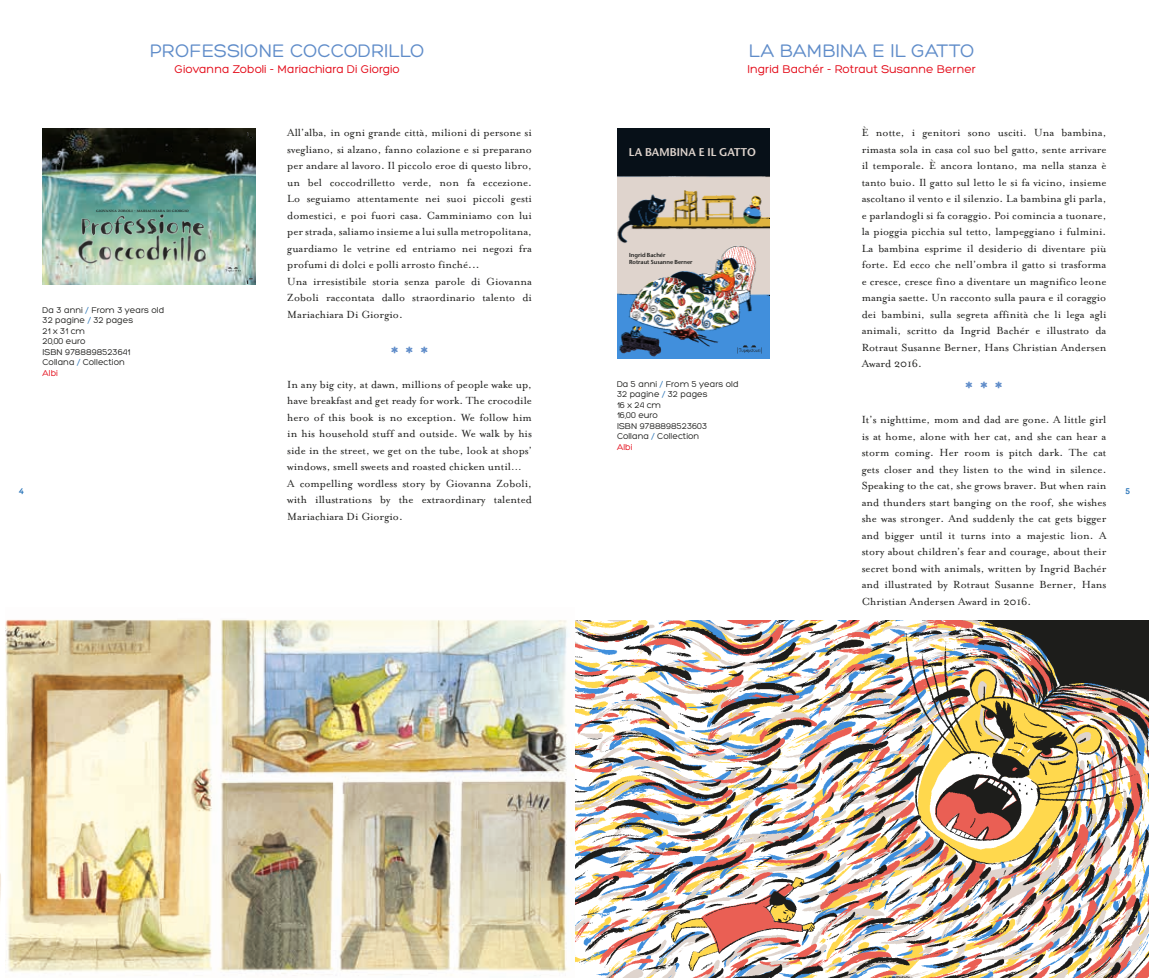
<style>
.page{position:relative;width:1149px;height:978px;background:#fff}
.page>*{position:absolute;margin:0;border:0;box-sizing:border-box;transform-origin:0 0}
.t1{font:27px "Hero";color:#5f8cc9}
.t2{font:19.65px "Hero";color:#5f8cc9}
.t3{font:12.15px "Hero";color:#e30614}
.t4{font:12px/16.5px "Mrs Eaves Roman";color:#1d1d1b;text-align:justify}
.t5{font:600 11.1px "Stone Sans BSK";letter-spacing:.01em;color:#dfd4cd}
.t6{font:9.15px/10.5px "Hero";color:#1d1d1b}
.t7{font:700 9.15px "Archer";color:#2270b7}
.t8{font:600 5.7px/7.1px "Stone Sans BSK";color:#1d1d1b}
.t9{font:3.6px "Adorn Serif";letter-spacing:-.02em;color:#1d1d1b}
.s1{color:#2270b7}
.s2{color:#e30614}
</style>
<div class="page">
<img style="left:617px;top:129px;width:152px;height:230px">
<hr style="left:769px;top:295px;width:1px;height:64px;background:#408fdc">
<img style="left:737px;top:345px;width:24px;height:8px">
<img style="left:575px;top:621px;width:573px;height:357px">
<img style="left:43px;top:129px;width:212px;height:156px">
<img style="left:224px;top:267px;width:17px;height:5px">
<img style="left:78px;top:232px;width:129px;height:42px">
<img style="left:150px;top:217px;width:8px;height:17px">
<img style="left:81px;top:214px;width:53px;height:26px">
<img style="left:158px;top:214px;width:46px;height:25px">
<img style="left:133px;top:216px;width:17px;height:21px">
<svg style="left:247px;top:132px;width:6px;height:6px"></svg>
<svg style="left:247px;top:279px;width:6px;height:5px"></svg>
<img style="left:0;top:873px;width:1px;height:28px">
<img style="left:6px;top:619px;width:562px;height:357px">
<h2 class="t2" style="left:150px;top:41px;width:276px">PROFESSIONE COCCODRILLO</h2>
<p class="t3" style="left:174px;top:63px;width:227px">Giovanna Zoboli - Mariachiara Di Giorgio</p>
<p class="t9" style="left:96px;top:208px;width:94px">GIOVANNA ZOBOLI - MARIACHIARA DI GIORGIO</p>
<p class="t6" style="left:43px;top:304px;width:123px">Da 3 anni <span class="s1">/</span> From 3 years old<br>32 pagine <span class="s1">/</span> 32 pages<br>21 x 31 cm<br>20,00 euro<br>ISBN 9788898523641<br>Collana <span class="s1">/</span> Collection<br><span class="s2">Albi</span></p>
<p class="t4" style="left:287px;top:125px;width:246px;text-align:left">All’alba, in ogni grande città, milioni di persone si svegliano, si alzano, fanno colazione e si preparano per andare al lavoro. Il piccolo eroe di questo libro, un bel coccodrilletto verde, non fa eccezione.<br>Lo seguiamo attentamente nei suoi piccoli gesti domestici, e poi fuori casa. Camminiamo con lui per strada, saliamo insieme a lui sulla metropolitana, guardiamo le vetrine ed entriamo nei negozi fra profumi di dolci e polli arrosto finché...<br>Una irresistibile storia senza parole di Giovanna Zoboli raccontata dallo straordinario talento di Mariachiara Di Giorgio.</p>
<h1 class="t1" style="left:391px;top:341px;width:39px">***</h1>
<h2 class="t2" style="left:748px;top:41px;width:227px">LA BAMBINA E IL GATTO</h2>
<p class="t3" style="left:747px;top:63px;width:230px">Ingrid Bachér - Rotraut Susanne Berner</p>
<p class="t5" style="left:628px;top:145px;width:129px">LA BAMBINA E IL GATTO</p>
<p class="t8" style="left:629px;top:251px;width:65px">Ingrid Bachér<br>Rotraut Susanne Berner</p>
<p class="t4" style="left:861px;top:125px;width:246px">È notte, i genitori sono usciti. Una bambina, rimasta sola in casa col suo bel gatto, sente arrivare il temporale. È ancora lontano, ma nella stanza è tanto buio. Il gatto sul letto le si fa vicino, insieme ascoltano il vento e il silenzio. La bambina gli parla, e parlandogli si fa coraggio. Poi comincia a tuonare, la pioggia picchia sul tetto, lampeggiano i fulmini.<br>La bambina esprime il desiderio di diventare più forte. Ed ecco che nell’ombra il gatto si trasforma e cresce, cresce fino a diventare un magnifico leone mangia saette. Un racconto sulla paura e il coraggio dei bambini, sulla segreta affinità che li lega agli animali, scritto da Ingrid Bachér e illustrato da Rotraut Susanne Berner, Hans Christian Andersen Award 2016.</p>
<p class="t4" style="left:287px;top:376px;width:246px;text-align:left">In any big city, at dawn, millions of people wake up, have breakfast and get ready for work. The crocodile hero of this book is no exception. We follow him in his household stuff and outside. We walk by his side in the street, we get on the tube, look at shops’ windows, smell sweets and roasted chicken until… A compelling wordless story by Giovanna Zoboli, with illustrations by the extraordinary talented Mariachiara Di Giorgio.</p>
<p class="t6" style="left:617px;top:379px;width:123px">Da 5 anni <span class="s1">/</span> From 5 years old<br>32 pagine <span class="s1">/</span> 32 pages<br>16 x 24 cm<br>16,00 euro<br>ISBN 9788898523603<br>Collana <span class="s1">/</span> Collection<br><span class="s2">Albi</span></p>
<h1 class="t1" style="left:965px;top:377px;width:39px">***</h1>
<p class="t4" style="left:861px;top:412px;width:246px">It’s nighttime, mom and dad are gone. A little girl is at home, alone with her cat, and she can hear a storm coming. Her room is pitch dark. The cat gets closer and they listen to the wind in silence.<br>Speaking to the cat, she grows braver. But when rain and thunders start banging on the roof, she wishes she was stronger. And suddenly the cat gets bigger and bigger until it turns into a majestic lion. A story about children’s fear and courage, about their secret bond with animals, written by Ingrid Bachér and illustrated by Rotraut Susanne Berner, Hans Christian Andersen Award in 2016.</p>
<p class="t7" style="left:19px;top:482px;width:7px">4</p>
<p class="t7" style="left:1124px;top:482px;width:6px">5</p>
</div>
